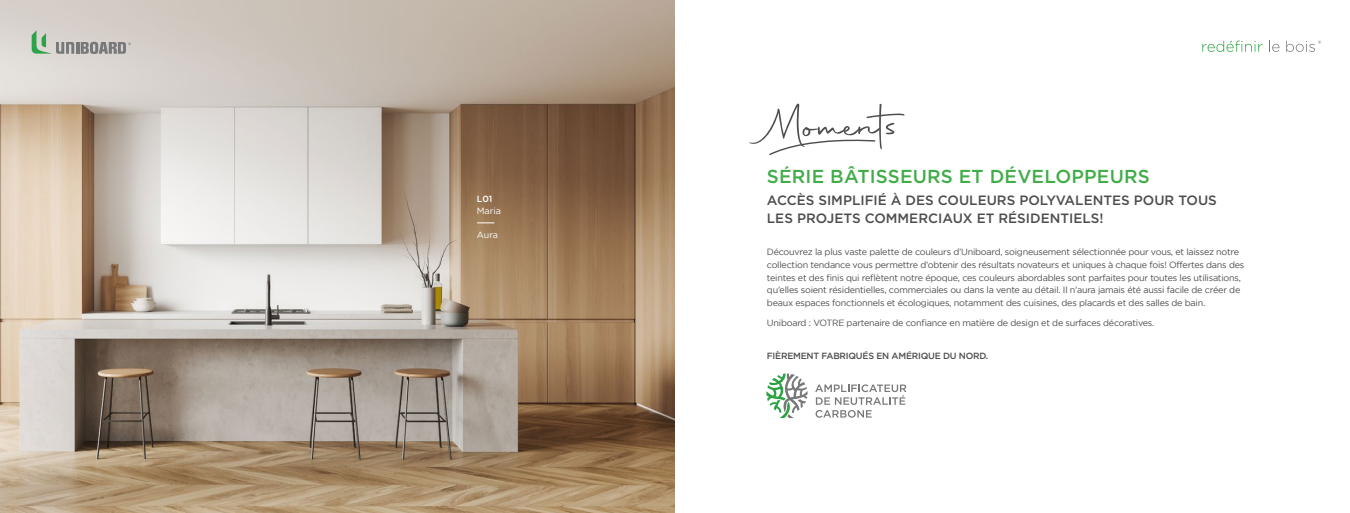
<style>
.page{position:relative;width:1350px;height:513px;background:#fff}
.page>*{position:absolute;margin:0;border:0;box-sizing:border-box;transform-origin:0 0}
.t1{font:500 18.75px "Gotham";letter-spacing:.01em;color:#41ad49}
.t2{font:500 13.5px/18.8px "Gotham";color:#4d4d4f}
.t3{font:9px/12.8px "Gotham";letter-spacing:-.025em;color:#4d4d4f}
.t4{font:500 9px "Gotham";letter-spacing:-.025em;color:#4d4d4f}
.t5{font:9px "Gotham";color:#fff}
.t6{font:500 9px "Gotham";color:#fff}
</style>
<div class="page">
<img style="left:0;top:0;width:675px;height:513px">
<svg style="left:749px;top:103px;width:156px;height:52px"></svg>
<svg style="left:32px;top:30px;width:99px;height:24px;background:#b4b8af"></svg>
<svg style="left:1202px;top:41px;width:61px;height:11px"></svg>
<svg style="left:1269px;top:41px;width:10px;height:11px"></svg>
<svg style="left:1286px;top:41px;width:35px;height:11px"></svg>
<svg style="left:477px;top:223px;width:17px;height:1px"></svg>
<svg style="left:766px;top:374px;width:42px;height:44px"></svg>
<svg style="left:815px;top:384px;width:91px;height:34px"></svg>
<p class="t6" style="left:477px;top:193px;width:17px">L01</p>
<p class="t5" style="left:477px;top:206px;width:26px">Maria</p>
<p class="t5" style="left:477px;top:230px;width:23px">Aura</p>
<h1 class="t1" style="left:767px;top:164px;width:384px">SÉRIE BÂTISSEURS ET DÉVELOPPEURS</h1>
<h2 class="t2" style="left:767px;top:190px;width:452px">ACCÈS SIMPLIFIÉ À DES COULEURS POLYVALENTES POUR TOUS<br>LES PROJETS COMMERCIAUX ET RÉSIDENTIELS!</h2>
<p class="t3" style="left:767px;top:245px;width:479px">Découvrez la plus vaste palette de couleurs d’Uniboard, soigneusement sélectionnée pour vous, et laissez notre collection tendance vous permettre d’obtenir des résultats novateurs et uniques à chaque fois! Offertes dans des teintes et des finis qui reflètent notre époque, ces couleurs abordables sont parfaites pour toutes les utilisations, qu’elles soient résidentielles, commerciales ou dans la vente au détail. Il n’aura jamais été aussi facile de créer de beaux espaces fonctionnels et écologiques, notamment des cuisines, des placards et des salles de bain.</p>
<p class="t3" style="left:767px;top:316px;width:389px">Uniboard : VOTRE partenaire de confiance en matière de design et de surfaces décoratives.</p>
<p class="t4" style="left:767px;top:350px;width:223px">FIÈREMENT FABRIQUÉS EN AMÉRIQUE DU NORD.</p>
</div>
